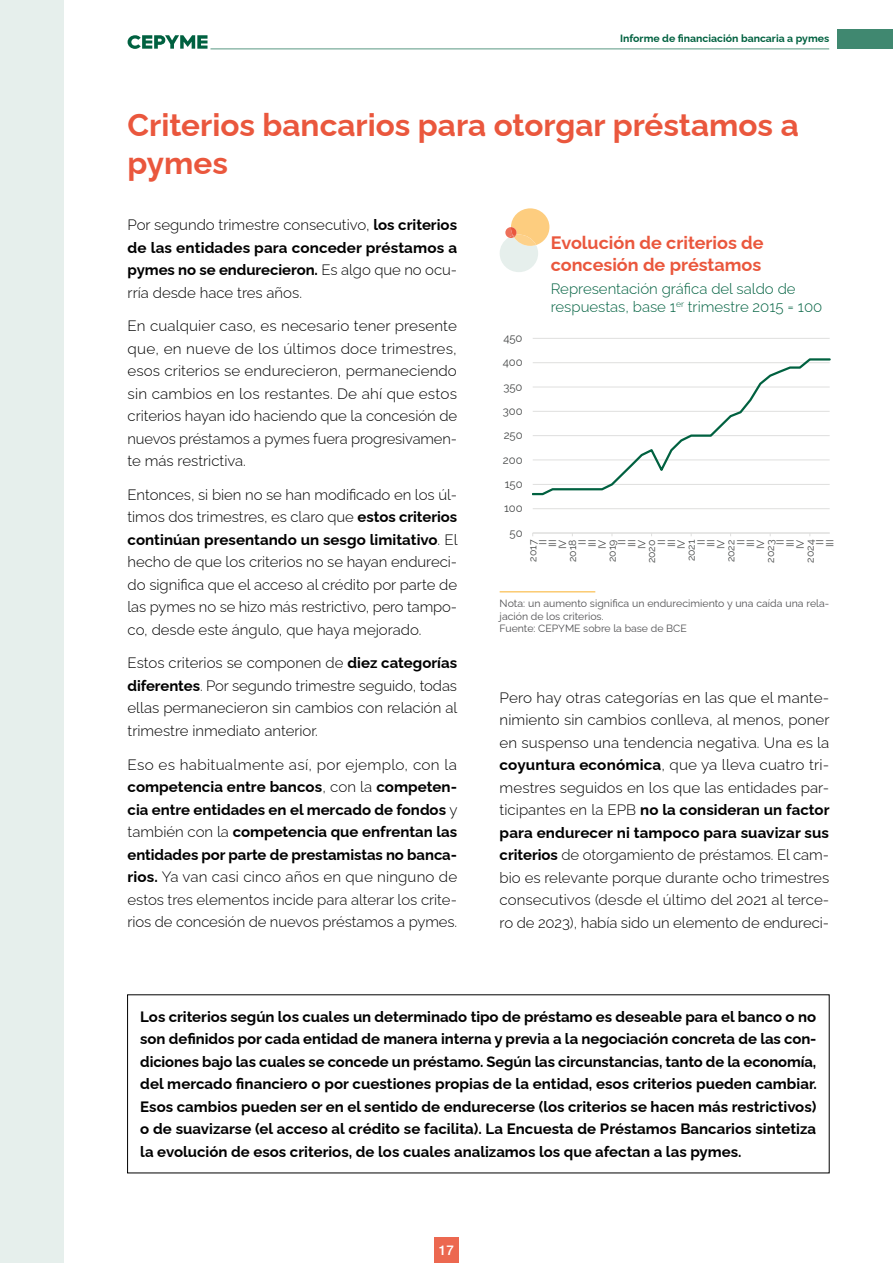
<style>
.page{position:relative;width:893px;height:1263px;background:#fff}
.page>*{position:absolute;margin:0;border:0;box-sizing:border-box;transform-origin:0 0}
.Ladillo_1{font:700 31.5px/37.8px "Raleway";color:#ea573d}
.Grafico_titulo{font:700 18px/22.5px "Raleway";color:#ea573d}
.Texto{font:300 15px/22.5px "Raleway";letter-spacing:-.005em;color:#000;text-align:justify}
.Destacado_1{font:700 15px/22.5px "Raleway";color:#000;text-align:justify}
.Texto-2{font:700 15px/22.5px "Raleway";letter-spacing:.005em;color:#000;text-align:justify}
.Grafico_subtitulo{font:300 15px/18px "Raleway";color:#006140}
.t1{font:500 13.5px "Helvetica Neue LT Std";color:#fff}
.t2{font:11.4px "Raleway";letter-spacing:-.005em;color:#474949}
.t3{font:10.5px/9.9px "Raleway";letter-spacing:-.005em;color:#474949;text-align:right}
.Fuente_1{font:10.5px/12.6px "Raleway";color:#525254}
.t4{font:700 10.5px "Raleway";color:#006140}
.Fuente_2{font:10.5px "Raleway";color:#525254}
.s1{font-weight:300}
.s2{font-weight:700}
</style>
<div class="page">
<hr style="left:210px;top:49px;width:619px;height:1px;background:#599883">
<div style="left:838px;top:29px;width:55px;height:20px;background:#408870"></div>
<svg style="left:128px;top:35px;width:79px;height:14px"></svg>
<div style="left:434px;top:1238px;width:25px;height:25px;background:#ec6850"></div>
<div style="left:0;top:0;width:64px;height:1263px;background:#e6efec"></div>
<hr style="left:500px;top:591px;width:95px;height:1px;background:#f9b02a">
<svg style="left:500px;top:208px;width:49px;height:64px"></svg>
<hr style="left:533px;top:508px;width:297px;height:1px;background:#dfdfde">
<hr style="left:533px;top:338px;width:297px;height:1px;background:#dfdfde">
<hr style="left:533px;top:533px;width:297px;height:1px;background:#dfdfde">
<svg style="left:533px;top:358px;width:298px;height:138px"></svg>
<p class="t4" style="left:620px;top:30px;width:211px">Informe de financiación bancaria a pymes</p>
<p class="Ladillo_1" style="left:128px;top:103px;width:673px">Criterios bancarios para otorgar préstamos a pymes</p>
<p class="Texto-2" style="left:128px;top:212px;width:331px"><span class="s1">Por segundo trimestre consecutivo,</span> los criterios de las entidades para conceder préstamos a pymes no se endurecieron. <span class="s1">Es algo que no ocu&shy;rría desde hace tres años.</span></p>
<p class="Texto" style="left:128px;top:313px;width:331px">En cualquier caso, es necesario tener presente que, en nueve de los últimos doce trimestres, esos criterios se endurecieron, permaneciendo sin cambios en los restantes. De ahí que estos criterios hayan ido haciendo que la concesión de nuevos préstamos a pymes fuera progresivamen&shy;te más restrictiva.</p>
<p class="Texto" style="left:128px;top:482px;width:332px">Entonces, si bien no se han modificado en los úl&shy;timos dos trimestres, es claro que <span class="s2">estos criterios continúan presentando un sesgo limitativo</span>. El hecho de que los criterios no se hayan endureci&shy;do significa que el acceso al crédito por parte de las pymes no se hizo más restrictivo, pero tampo&shy;co, desde este ángulo, que haya mejorado.</p>
<p class="Texto" style="left:128px;top:650px;width:331px">Estos criterios se componen de <span class="s2">diez categorías diferentes</span>. Por segundo trimestre seguido, todas ellas permanecieron sin cambios con relación al trimestre inmediato anterior.</p>
<p class="Texto" style="left:128px;top:751px;width:331px">Eso es habitualmente así, por ejemplo, con la <span class="s2">competencia entre bancos</span>, con la <span class="s2">competen&shy;cia entre entidades en el mercado de fondos</span> y también con la <span class="s2">competencia que enfrentan las entidades por parte de prestamistas no banca&shy;rios.</span> Ya van casi cinco años en que ninguno de estos tres elementos incide para alterar los crite&shy;rios de concesión de nuevos préstamos a pymes.</p>
<p class="Grafico_titulo" style="left:551px;top:230px;width:214px">Evolución de criterios de concesión de préstamos</p>
<p class="Grafico_subtitulo" style="left:551px;top:278px;width:273px">Representación gráfica del saldo de respuestas, base 1<sup>er</sup> trimestre 2015 = 100</p>
<p class="t2" style="left:503px;top:329px;width:21px">450</p>
<p class="t2" style="left:503px;top:353px;width:21px">400</p>
<p class="t2" style="left:504px;top:377px;width:21px">350</p>
<p class="t2" style="left:503px;top:402px;width:21px">300</p>
<p class="t2" style="left:504px;top:426px;width:21px">250</p>
<p class="t2" style="left:503px;top:450px;width:21px">200</p>
<p class="t2" style="left:505px;top:475px;width:19px">150</p>
<p class="t2" style="left:504px;top:499px;width:20px">100</p>
<p class="t2" style="left:510px;top:524px;width:15px">50</p>
<p class="t3" style="left:527px;top:563px;width:25px;rotate:-90deg">2017<br>II<br>III<br>IV<br>2018<br>II<br>III<br>IV<br>2019<br>II<br>III<br>IV<br>2020<br>II<br>III<br>IV<br>2021<br>II<br>III<br>IV<br>2022<br>II<br>III<br>IV<br>2023<br>II<br>III<br>IV<br>2024<br>II<br>III</p>
<p class="Fuente_1" style="left:500px;top:596px;width:331px">Nota: un aumento significa un endurecimiento y una caída una rela&shy;jación de los criterios.</p>
<p class="Fuente_2" style="left:500px;top:620px;width:189px">Fuente: CEPYME sobre la base de BCE</p>
<p class="Texto" style="left:500px;top:685px;width:331px">Pero hay otras categorías en las que el mante&shy;nimiento sin cambios conlleva, al menos, poner en suspenso una tendencia negativa. Una es la <span class="s2">coyuntura económica</span>, que ya lleva cuatro tri&shy;mestres seguidos en los que las entidades par&shy;ticipantes en la EPB <span class="s2">no la consideran un factor para endurecer ni tampoco para suavizar sus criterios</span> de otorgamiento de préstamos. El cam&shy;bio es relevante porque durante ocho trimestres consecutivos (desde el último del 2021 al terce&shy;ro de 2023), había sido un elemento de endureci-</p>
<p class="Destacado_1" style="left:140px;top:1004px;width:678px">Los criterios según los cuales un determinado tipo de préstamo es deseable para el banco o no son definidos por cada entidad de manera interna y previa a la negociación concreta de las con&shy;diciones bajo las cuales se concede un préstamo. Según las circunstancias, tanto de la economía, del mercado financiero o por cuestiones propias de la entidad, esos criterios pueden cambiar.<br>Esos cambios pueden ser en el sentido de endurecerse (los criterios se hacen más restrictivos) o de suavizarse (el acceso al crédito se facilita). La Encuesta de Préstamos Bancarios sintetiza la evolución de esos criterios, de los cuales analizamos los que afectan a las pymes.</p>
<p class="t1" style="left:439px;top:1242px;width:17px">17</p>
</div>
